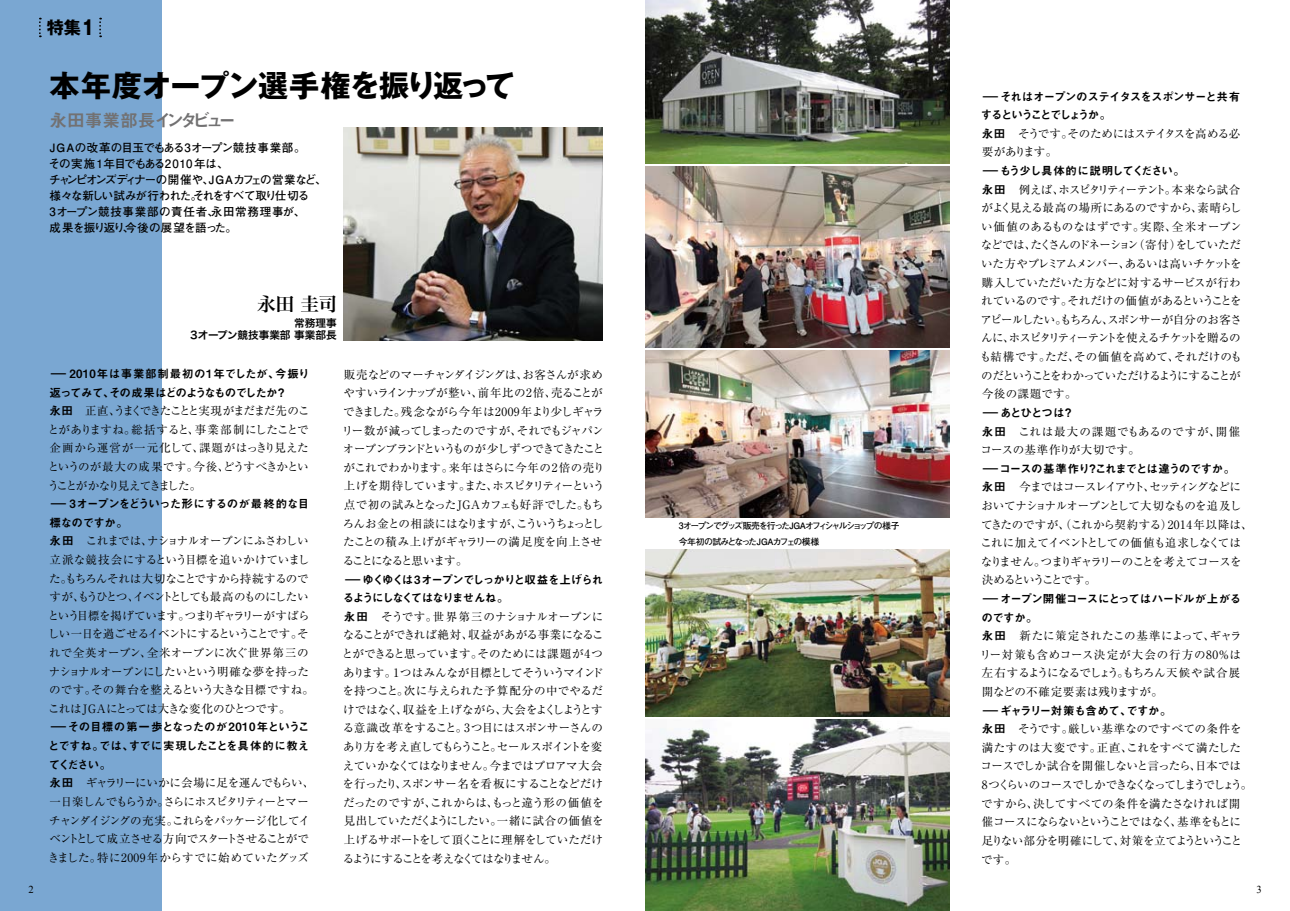
<style>
.page{position:relative;width:1290px;height:911px;background:#fff}
.page>*{position:absolute;margin:0;border:0;box-sizing:border-box;transform-origin:0 0}
.t1{font:700 30.12px "Gothic MB101 Pro";letter-spacing:-.035em;color:#000}
.t2{font:18.62px "Hira Min Pro W6";color:#000}
.t3{font:17.75px "Midashi Go Pro MB31";letter-spacing:-.09em;color:#727172}
.t4{font:700 17.25px "Gothic MB101 Pro";color:#000}
.t5{font:11.5px/18.6px "Ryumin Pro";letter-spacing:-.045em;color:#000}
.t6{font:700 11.5px/16px "Futo Go B101 Pro";letter-spacing:-.03em;color:#000}
.t7{font:11.5px/18.6px "Midashi Go Pro MB31";letter-spacing:-.06em;color:#000;scale:1.8 1}
.t8{font:11.5px/18.6px "Ryumin Pro";letter-spacing:.015em;color:#000}
.t9{font:11.5px/18.6px "Midashi Go Pro MB31";letter-spacing:-.08em;color:#000;scale:1.8 1}
.t10{font:11.5px/18.6px "Midashi Go Pro MB31";letter-spacing:-.03em;color:#000;scale:1.8 1}
.t11{font:11.5px/18.6px "Midashi Go Pro MB31";letter-spacing:-.1em;color:#000;scale:1.8 1}
.t12{font:11.5px/18.6px "Ryumin Pro";letter-spacing:.04em;color:#000}
.t13{font:11.5px/18.6px "Ryumin Pro";letter-spacing:-.065em;color:#000}
.t14{font:11.5px/18.6px "Midashi Go Pro MB31";letter-spacing:-.04em;color:#000;scale:1.8 1}
.t15{font:10.62px/11.5px "Hira Kaku Pro W6";color:#000;text-align:right}
.t16{font:10.62px "Times New Roman";color:#000}
.t17{font:700 8.88px/16px "Futo Go B101 Pro";letter-spacing:-.165em;color:#000}
.s1{font-size:19.88px}
.s2{font-family:"Midashi Go Pro MB31"}
</style>
<div class="page">
<div style="left:0;top:0;width:162px;height:911px;background:#7aa7d2"></div>
<img style="left:645px;top:0;width:305px;height:163px">
<img style="left:344px;top:128px;width:258px;height:212px">
<img style="left:645px;top:167px;width:305px;height:180px">
<img style="left:645px;top:351px;width:305px;height:166px">
<img style="left:645px;top:719px;width:305px;height:192px">
<img style="left:645px;top:549px;width:305px;height:167px">
<svg style="left:39px;top:18px;width:2px;height:19px"></svg>
<svg style="left:99px;top:18px;width:2px;height:19px"></svg>
<h3 class="t4" style="left:47px;top:13px;width:49px">特集<span class="s1">1</span></h3>
<h1 class="t1" style="left:50px;top:61px;width:467px">本年度オープン選手権を振り返って</h1>
<h3 class="t3" style="left:49px;top:106px;width:188px">永田事業部長インタビュー</h3>
<p class="t6" style="left:49px;top:138px;width:279px">JGAの改革の目玉でもある3オープン競技事業部。<br>その実施1年目でもある2010年は、<br>チャンピオンズディナーの開催や、J G Aカフェの営業など、様々な新しい試みが行われた。それをすべて取り仕切る<br>3オープン競技事業部の責任者、永田常務理事が、<br>成果を振り返り、今後の展望を語った。</p>
<h2 class="t2" style="left:257px;top:287px;width:81px">永田 圭司</h2>
<p class="t15" style="left:190px;top:317px;width:148px">常務理事<br>3オープン競技事業部 事業部長</p>
<p class="t7" style="left:48px;top:363px;width:147px">−2010年は事業部制最初の1年でしたが、今振り返ってみて、その成果はどのようなものでしたか？</p>
<p class="t5" style="left:48px;top:401px;width:263px;text-align:justify"><span class="s2">永田</span> 正直、うまくできたことと実現がまだまだ先のことがありますね。総括すると、事業部制にしたことで企画から運営が一元化して、課題がはっきり見えたというのが最大の成果です。今後、どうすべきかということがかなり見えてきました。</p>
<p class="t14" style="left:48px;top:493px;width:146px">−3オープンをどういった形にするのが最終的な目標なのですか。</p>
<p class="t5" style="left:48px;top:531px;width:268px"><span class="s2">永田</span>　これまでは、ナショナルオープンにふさわしい立派な競技会にするという目標を追いかけていました。もちろんそれは大切なことですから持続するのですが、もうひとつ、イベントとしても最高のものにしたいという目標を掲げています。つまりギャラリーがすばらしい一日を過ごせるイベントにするということです。それで全英オープン、全米オープンに次ぐ世界第三のナショナルオープンにしたいという明確な夢を持ったのです。その舞台を整えるという大きな目標ですね。これはJGAにとっては大きな変化のひとつです。</p>
<p class="t7" style="left:48px;top:716px;width:147px;text-align:justify">−その目標の第一歩となったのが2010年ということですね。では、すでに実現したことを具体的に教えてください。</p>
<p class="t5" style="left:48px;top:773px;width:268px"><span class="s2">永田</span>　ギャラリーにいかに会場に足を運んでもらい、一日楽しんでもらうか。さらにホスピタリティーとマーチャンダイジングの充実。これらをパッケージ化してイベントとして成立させる方向でスタートさせることができました。特に2009年からすでに始めていたグッズ</p>
<p class="t5" style="left:342px;top:364px;width:264px">販売などのマーチャンダイジングは、お客さんが求めやすいラインナップが整い、前年比の2倍、売ることができました。残念ながら今年は2009年より少しギャラリー数が減ってしまったのですが、それでもジャパンオープンブランドというものが少しずつできてきたことがこれでわかります。来年はさらに今年の2倍の売り上げを期待しています。また、ホスピタリティーという点で初の試みとなったJGAカフェも好評でした。もちろんお金との相談にはなりますが、こういうちょっとしたことの積み上げがギャラリーの満足度を向上させることになると思います。</p>
<p class="t11" style="left:342px;top:568px;width:146px">−ゆくゆくは3オープンでしっかりと収益を上げられるようにしなくてはなりませんね。</p>
<p class="t5" style="left:342px;top:606px;width:263px;text-align:justify"><span class="s2">永田</span>　そうです。世界第三のナショナルオープンになることができれば絶対、収益があがる事業になることができると思っています。そのためには課題が4つあります。1つはみんなが目標としてそういうマインドを持つこと。次に与えられた予算配分の中でやるだけではなく、収益を上げながら、大会をよくしようとする意識改革をすること。3つ目にはスポンサーさんのあり方を考え直してもらうこと。セールスポイントを変えていかなくてはなりません。今まではプロアマ大会を行ったり、スポンサー名を看板にすることなどだけだったのですが、これからは、もっと違う形の価値を見出していただくようにしたい。一緒に試合の価値を上げるサポートをして頂くことに理解をしていただけるようにすることを考えなくてはなりません。</p>
<p class="t17" style="left:679px;top:516px;width:222px">3オープンでグッズ販売を行ったＪＧＡオフィシャルショップの様子今年初の試みとなったJGAカフェの模様</p>
<p class="t9" style="left:980px;top:85px;width:146px">−それはオープンのステイタスをスポンサーと共有するということでしょうか。</p>
<p class="t13" style="left:981px;top:123px;width:260px"><span class="s2">永田</span>　そうです。そのためにはステイタスを高める必要があります。</p>
<p class="t9" style="left:980px;top:160px;width:115px">−もう少し具体的に説明してください。</p>
<p class="t5" style="left:980px;top:179px;width:264px"><span class="s2">永田</span>　例えば、ホスピタリティーテント。本来なら試合がよく見える最高の場所にあるのですから、素晴らしい価値のあるものなはずです。実際、全米オープンなどでは、たくさんのドネーション（寄付）をしていただいた方やプレミアムメンバー、あるいは高いチケットを購入していただいた方などに対するサービスが行われているのです。それだけの価値があるということをアピールしたい。もちろん、スポンサーが自分のお客さんに、ホスピタリティーテントを使えるチケットを贈るのも結構です。ただ、その価値を高めて、それだけのものだということをわかっていただけるようにすることが今後の課題です。</p>
<p class="t7" style="left:980px;top:402px;width:54px">−あとひとつは？</p>
<p class="t12" style="left:980px;top:421px;width:261px"><span class="s2">永田</span>　これは最大の課題でもあるのですが、開催コースの基準作りが大切です。</p>
<p class="t9" style="left:980px;top:458px;width:143px">−コースの基準作り？これまでとは違うのですか。</p>
<p class="t5" style="left:980px;top:477px;width:274px"><span class="s2">永田</span>　今まではコースレイアウト、セッティングなどにおいてナショナルオープンとして大切なものを追及してきたのですが、（これから契約する）2014年以降は、これに加えてイベントとしての価値も追求しなくてはなりません。つまりギャラリーのことを考えてコースを決めるということです。</p>
<p class="t10" style="left:980px;top:588px;width:147px">−オープン開催コースにとってはハードルが上がるのですか。</p>
<p class="t8" style="left:980px;top:626px;width:263px"><span class="s2">永田</span>　新たに策定されたこの基準によって、ギャラリー対策も含めコース決定が大会の行方の80％は左右するようになるでしょう。もちろん天候や試合展開などの不確定要素は残りますが。</p>
<p class="t10" style="left:980px;top:699px;width:108px">−ギャラリー対策も含めて、ですか。</p>
<p class="t5" style="left:980px;top:719px;width:273px"><span class="s2">永田</span>　そうです。厳しい基準なのですべての条件を満たすのは大変です。正直、これをすべて満たしたコースでしか試合を開催しないと言ったら、日本では<br>8つくらいのコースでしかできなくなってしまうでしょう。ですから、決してすべての条件を満たさなければ開催コースにならないということではなく、基準をもとに足りない部分を明確にして、対策を立てようということです。</p>
<p class="t16" style="left:28px;top:882px;width:7px">2</p>
<p class="t16" style="left:1256px;top:882px;width:7px">3</p>
</div>
